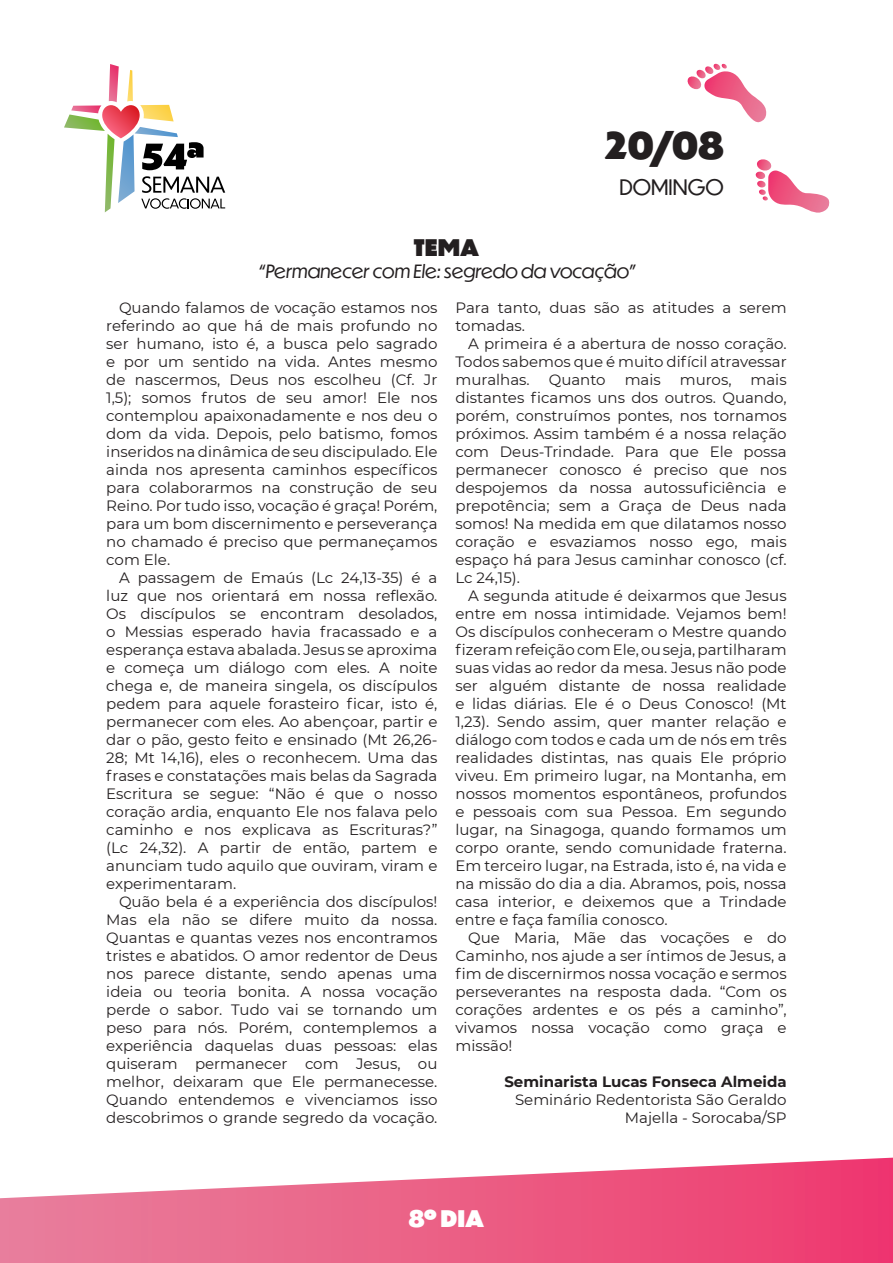
<style>
.page{position:relative;width:893px;height:1263px;background:#fff}
.page>*{position:absolute;margin:0;border:0;box-sizing:border-box;transform-origin:0 0}
.Corpo_de_texto{font:900 36px "Dunbar Tall";color:#231f20}
.Rodapé{font:900 22.5px "Dunbar Tall";color:#fff}
.Intertítulo{font:900 22.5px "Dunbar Tall";color:#231f20}
.Corpo_de_texto-2{font:21px "Dunbar Tall";color:#231f20}
.Intertítulo-2{font:italic 18px "Dunbar Tall";color:#231f20}
.Corpo_de_texto-3{font:15px/18px "Montserrat";color:#231f20;text-align:justify}
.Corpo_de_texto-4{font:700 15px "Montserrat";color:#231f20}
</style>
<div class="page">
<svg style="left:0;top:1157px;width:893px;height:106px"></svg>
<svg style="left:64px;top:64px;width:161px;height:148px"></svg>
<svg style="left:687px;top:63px;width:79px;height:60px"></svg>
<svg style="left:755px;top:159px;width:75px;height:54px"></svg>
<p class="Corpo_de_texto" style="left:604px;top:119px;width:121px">20/08</p>
<p class="Corpo_de_texto-2" style="left:619px;top:172px;width:106px">DOMINGO</p>
<p class="Intertítulo" style="left:414px;top:231px;width:67px">TEMA</p>
<p class="Intertítulo-2" style="left:258px;top:258px;width:379px">“Permanecer com Ele: segredo da vocação”</p>
<p class="Corpo_de_texto-3" style="left:106px;top:298px;width:333px;text-indent:13px">Quando falamos de vocação estamos nos referindo ao que há de mais profundo no ser humano, isto é, a busca pelo sagrado e por um sentido na vida. Antes mesmo de nascermos, Deus nos escolheu (Cf. Jr 1,5); somos frutos de seu amor! Ele nos contemplou apaixonadamente e nos deu o dom da vida. Depois, pelo batismo, fomos inseridos na dinâmica de seu discipulado. Ele ainda nos apresenta caminhos específicos para colaborarmos na construção de seu Reino. Por tudo isso, vocação é graça! Porém, para um bom discernimento e perseverança no chamado é preciso que permaneçamos com Ele.</p>
<p class="Corpo_de_texto-3" style="left:106px;top:568px;width:333px;text-indent:13px">A passagem de Emaús (Lc 24,13-35) é a luz que nos orientará em nossa reflexão.<br>Os discípulos se encontram desolados, o Messias esperado havia fracassado e a esperança estava abalada. Jesus se aproxima e começa um diálogo com eles. A noite chega e, de maneira singela, os discípulos pedem para aquele forasteiro ficar, isto é, permanecer com eles. Ao abençoar, partir e dar o pão, gesto feito e ensinado (Mt 26,26- 28; Mt 14,16), eles o reconhecem. Uma das frases e constatações mais belas da Sagrada Escritura se segue: “Não é que o nosso coração ardia, enquanto Ele nos falava pelo caminho e nos explicava as Escrituras?” (Lc 24,32). A partir de então, partem e anunciam tudo aquilo que ouviram, viram e experimentaram.</p>
<p class="Corpo_de_texto-3" style="left:106px;top:892px;width:333px;text-indent:13px">Quão bela é a experiência dos discípulos!<br>Mas ela não se difere muito da nossa.<br>Quantas e quantas vezes nos encontramos tristes e abatidos. O amor redentor de Deus nos parece distante, sendo apenas uma ideia ou teoria bonita. A nossa vocação perde o sabor. Tudo vai se tornando um peso para nós. Porém, contemplemos a experiência daquelas duas pessoas: elas quiseram permanecer com Jesus, ou melhor, deixaram que Ele permanecesse.<br>Quando entendemos e vivenciamos isso descobrimos o grande segredo da vocação.</p>
<p class="Corpo_de_texto-3" style="left:455px;top:298px;width:333px">Para tanto, duas são as atitudes a serem tomadas.</p>
<p class="Corpo_de_texto-3" style="left:455px;top:334px;width:333px;text-indent:13px">A primeira é a abertura de nosso coração.<br>Todos sabemos que é muito difícil atravessar muralhas.</p>
<p class="Corpo_de_texto-3" style="left:455px;top:370px;width:333px;text-indent:295px">mais distantes ficamos uns dos outros. Quando, porém, construímos pontes, nos tornamos próximos. Assim também é a nossa relação com Deus-Trindade. Para que Ele possa permanecer conosco é preciso que nos despojemos da nossa autossuficiência e prepotência; sem a Graça de Deus nada somos! Na medida em que dilatamos nosso coração e esvaziamos nosso ego, mais espaço há para Jesus caminhar conosco (cf.<br>Lc 24,15).</p>
<p class="Corpo_de_texto-3" style="left:455px;top:586px;width:333px;text-indent:13px">A segunda atitude é deixarmos que Jesus entre em nossa intimidade. Vejamos bem!<br>Os discípulos conheceram o Mestre quando fizeram refeição com Ele, ou seja, partilharam suas vidas ao redor da mesa. Jesus não pode ser alguém distante de nossa realidade e lidas diárias. Ele é o Deus Conosco! (Mt 1,23). Sendo assim, quer manter relação e diálogo com todos e cada um de nós em três realidades distintas, nas quais Ele próprio viveu. Em primeiro lugar, na Montanha, em nossos momentos espontâneos, profundos e pessoais com sua Pessoa. Em segundo lugar, na Sinagoga, quando formamos um corpo orante, sendo comunidade fraterna.<br>Em terceiro lugar, na Estrada, isto é, na vida e na missão do dia a dia. Abramos, pois, nossa casa interior, e deixemos que a Trindade entre e faça família conosco.</p>
<p class="Corpo_de_texto-3" style="left:455px;top:928px;width:333px;text-indent:13px">Que Maria, Mãe das vocações e do Caminho, nos ajude a ser íntimos de Jesus, a fim de discernirmos nossa vocação e sermos perseverantes na resposta dada. “Com os corações ardentes e os pés a caminho”, vivamos nossa vocação como graça e missão!</p>
<p class="Corpo_de_texto-4" style="left:504px;top:1071px;width:284px">Seminarista Lucas Fonseca Almeida</p>
<p class="Corpo_de_texto-3" style="left:515px;top:1090px;width:273px;text-align:right">Seminário Redentorista São Geraldo<br>Majella - Sorocaba/SP</p>
<p class="Corpo_de_texto-3" style="left:549px;top:370px;width:58px">Quanto</p>
<p class="Corpo_de_texto-3" style="left:625px;top:370px;width:38px">mais</p>
<p class="Corpo_de_texto-3" style="left:680px;top:370px;width:53px">muros,</p>
<p class="Rodapé" style="left:409px;top:1202px;width:77px">8º DIA</p>
</div>
